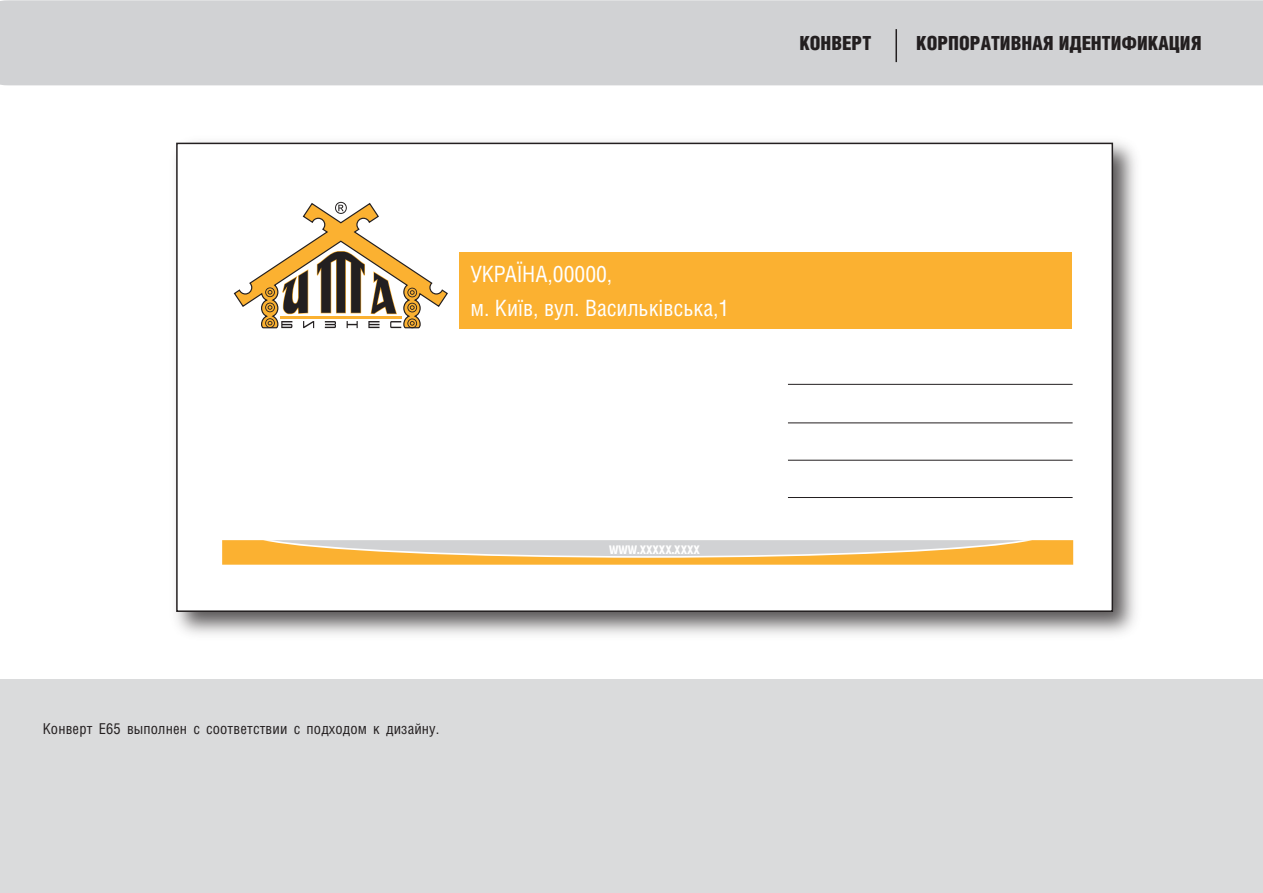
<style>
.page{position:relative;width:1263px;height:893px;background:#fff}
.page>*{position:absolute;margin:0;border:0;box-sizing:border-box;transform-origin:0 0}
.t1{font:22.5px/34.5px "Helios Cond";color:#fff}
.t2{font:900 19.5px "Helios Cond";color:#231f20}
.t3{font:700 15.75px "Helios Cond";color:#fff;scale:.96 1}
.t4{font:15px "Helios Cond";letter-spacing:.01em;color:#231f20}
</style>
<div class="page">
<div style="left:0;top:680px;width:1263px;height:213px;background:#dadbdc"></div>
<div style="left:0;top:0;width:1263px;height:85px;background:#d1d2d4"></div>
<hr style="left:896px;top:29px;width:1px;height:33px;background:#231f20">
<img style="left:175px;top:141px;width:961px;height:494px">
<div style="left:177px;top:143px;width:935px;height:468px;background:#fff"></div>
<div style="left:459px;top:253px;width:613px;height:76px;background:#fbb131"></div>
<svg style="left:222px;top:540px;width:851px;height:25px;background:#eac483"></svg>
<svg style="left:233px;top:202px;width:215px;height:127px"></svg>
<h2 class="t2" style="left:799px;top:32px;width:73px">КОНВЕРТ</h2>
<h2 class="t2" style="left:916px;top:32px;width:287px">КОРПОРАТИВНАЯ ИДЕНТИФИКАЦИЯ</h2>
<h1 class="t1" style="left:471px;top:256px;width:260px">УКРАЇНА,00000,<br>м. Київ, вул. Васильківська,1</h1>
<p class="t4" style="left:43px;top:720px;width:398px">Конверт E65 выполнен с соответствии с подходом к дизайну.</p>
<p class="t3" style="left:609px;top:539px;width:96px">www.ххххх.хххх</p>
</div>
